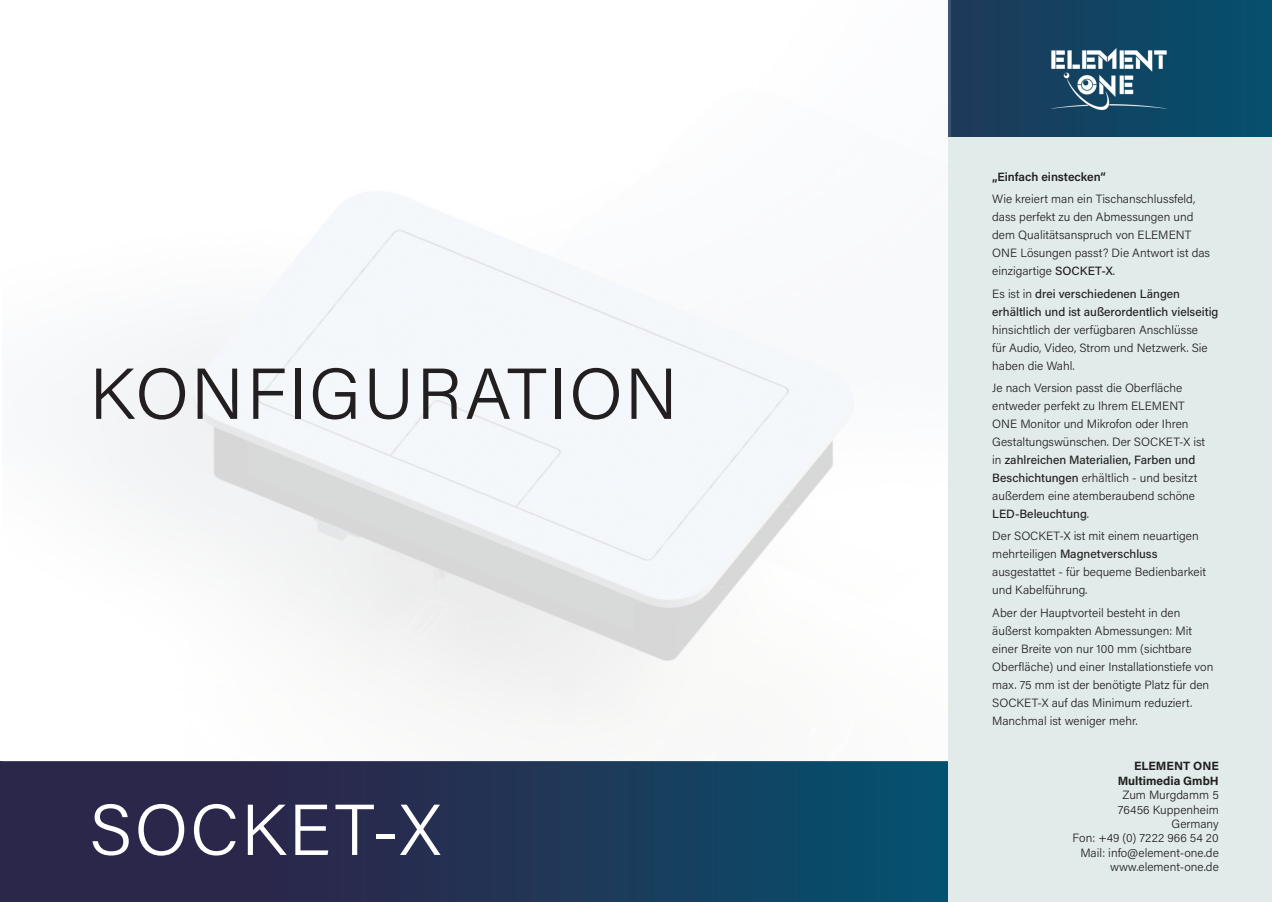
<style>
.page{position:relative;width:1272px;height:902px;background:#fff}
.page>*{position:absolute;margin:0;border:0;box-sizing:border-box;transform-origin:0 0}
.t1{font:300 72px "Acumin Pro";letter-spacing:.025em;color:#231f20}
.t2{font:300 72px "Acumin Pro";letter-spacing:.03em;color:#fff}
.t3{font:300 12px/18px "Acumin Pro";color:#231f20}
.t4{font:500 12px/18px "Acumin Pro";color:#231f20}
.t5{font:700 12px/14.4px "Acumin Pro";color:#231f20;text-align:right}
.t6{font:600 12px "Acumin Pro";color:#231f20}
.s1{font-weight:500}
.s2{font-weight:300}
</style>
<div class="page">
<img style="left:0;top:761px;width:948px;height:140px">
<img style="left:950px;top:0;width:321px;height:137px">
<img style="left:89px;top:0;width:861px;height:716px">
<div style="left:948px;top:137px;width:323px;height:764px;background:#e1ebea"></div>
<h1 class="t1" style="left:89px;top:344px;width:590px">KONFIGURATION</h1>
<h1 class="t2" style="left:89px;top:780px;width:353px">SOCKET-X</h1>
<p class="t6" style="left:992px;top:168px;width:115px">„Einfach einstecken“</p>
<p class="t3" style="left:992px;top:190px;width:219px">Wie kreiert man ein Tischanschlussfeld, dass perfekt zu den Abmessungen und dem Qualitätsanspruch von ELEMENT ONE Lösungen passt? Die Antwort ist das einzigartige <span class="s1">SOCKET-X</span>.</p>
<p class="t4" style="left:992px;top:284px;width:228px"><span class="s2">Es ist in</span> drei verschiedenen Längen erhältlich und ist außerordentlich vielseitig</p>
<p class="t3" style="left:992px;top:320px;width:217px">hinsichtlich der verfügbaren Anschlüsse für Audio, Video, Strom und Netzwerk. Sie haben die Wahl.</p>
<p class="t3" style="left:992px;top:378px;width:214px">Je nach Version passt die Oberfläche entweder perfekt zu Ihrem ELEMENT ONE Monitor und Mikrofon oder Ihren Gestaltungswünschen. Der SOCKET-X ist in <span class="s1">zahlreichen Materialien, Farben und Beschichtungen</span> erhältlich - und besitzt außerdem eine atemberaubend schöne <span class="s1">LED-Beleuchtung</span>.</p>
<p class="t3" style="left:992px;top:526px;width:215px">Der SOCKET-X ist mit einem neuartigen mehrteiligen <span class="s1">Magnetverschluss </span>ausgestattet - für bequeme Bedienbarkeit und Kabelführung.</p>
<p class="t3" style="left:992px;top:603px;width:223px">Aber der Hauptvorteil besteht in den äußerst kompakten Abmessungen: Mit einer Breite von nur 100 mm (sichtbare Oberfläche) und einer Installationstiefe von max. 75 mm ist der benötigte Platz für den SOCKET-X auf das Minimum reduziert.<br>Manchmal ist weniger mehr.</p>
<p class="t5" style="left:1117px;top:758px;width:102px">ELEMENT ONE<br>Multimedia GmbH</p>
<p class="t3" style="left:1072px;top:787px;width:148px;line-height:14.4px;text-align:right">Zum Murgdamm 5<br>76456 Kuppenheim<br>Germany<br>Fon: +49 (0) 7222 966 54 20<br>Mail: info@element-one.de</p>
<p class="t3" style="left:1110px;top:857px;width:110px">www.element-one.de</p>
</div>
